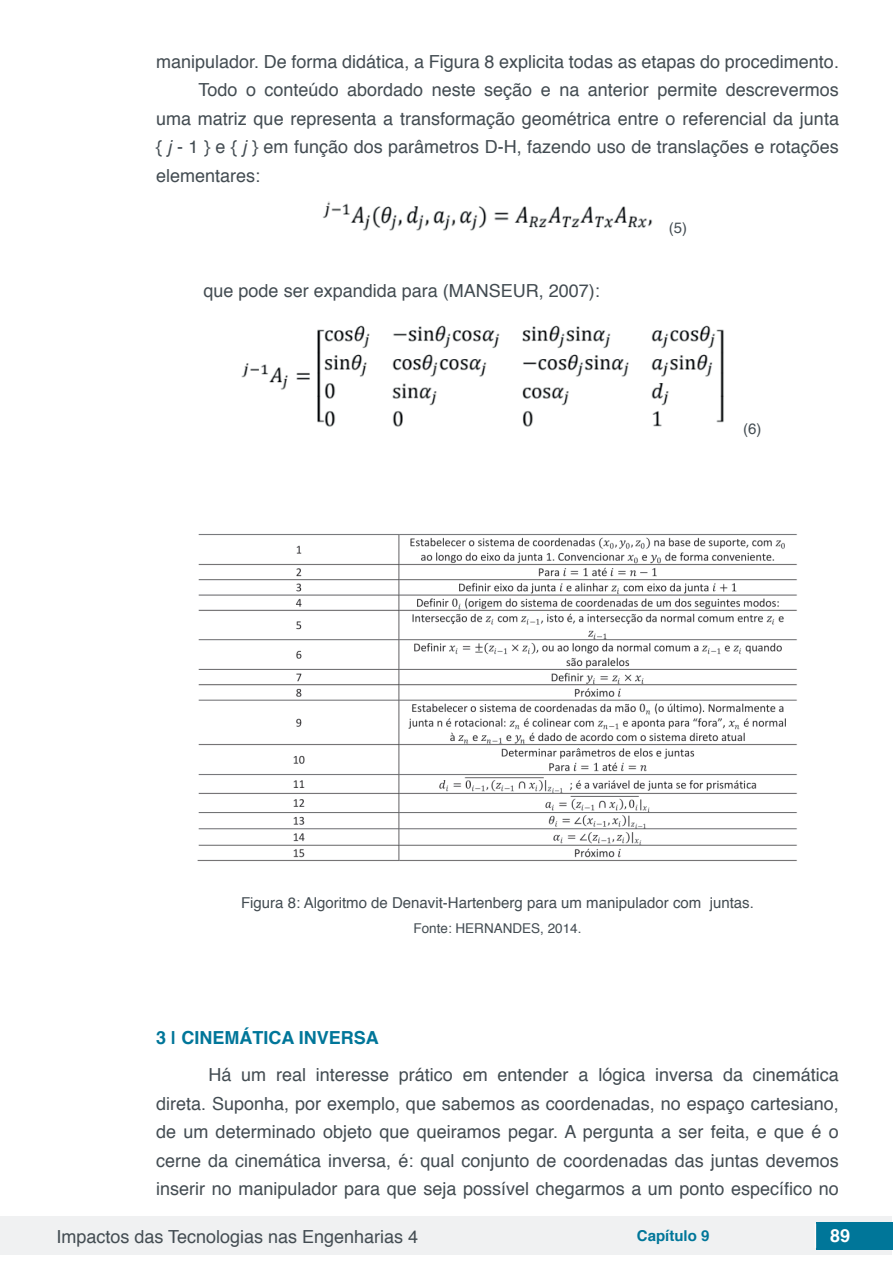
<style>
.page{position:relative;width:893px;height:1263px;background:#fff}
.page>*{position:absolute;margin:0;border:0;box-sizing:border-box;transform-origin:0 0}
.t1{font:18px/28.5px "Helvetica";color:#434c52;text-align:justify}
.t2{font:700 18px "Helvetica";color:#007699}
.t3{font:700 18px "Helvetica";color:#fff}
.t4{font:15px "Helvetica";color:#434c52}
.t5{font:700 15px "Helvetica";color:#007699}
.t6{font:13.5px "Helvetica";color:#434c52}
.s1{font-style:italic}
</style>
<div class="page">
<div style="left:1px;top:1216px;width:891px;height:38px;background:#f0f1f2"></div>
<div style="left:816px;top:1222px;width:77px;height:27px;background:#007699"></div>
<svg style="left:815px;top:1224px;width:1px;height:24px"></svg>
<img style="left:323px;top:202px;width:330px;height:29px">
<img style="left:241px;top:325px;width:483px;height:102px">
<img style="left:197px;top:534px;width:600px;height:327px">
<p class="t1" style="left:156px;top:47px;width:684px">manipulador. De forma didática, a Figura 8 explicita todas as etapas do procedimento.</p>
<p class="t1" style="left:199px;top:76px;width:642px">Todo o conteúdo abordado neste seção e na anterior permite descrevermos</p>
<p class="t1" style="left:156px;top:104px;width:684px">uma matriz que representa a transformação geométrica entre o referencial da junta</p>
<p class="t1" style="left:156px;top:133px;width:684px">{ <span class="s1">j</span> - 1 } e { <span class="s1">j</span> } em função dos parâmetros D-H, fazendo uso de translações e rotações</p>
<p class="t1" style="left:156px;top:161px;width:106px">elementares:</p>
<p class="t1" style="left:204px;top:276px;width:398px">que pode ser expandida para (MANSEUR, 2007):</p>
<p class="t4" style="left:669px;top:216px;width:20px">(5)</p>
<p class="t4" style="left:743px;top:417px;width:20px">(6)</p>
<p class="t4" style="left:241px;top:891px;width:514px">Figura 8: Algoritmo de Denavit-Hartenberg para um manipulador com juntas.</p>
<p class="t6" style="left:413px;top:917px;width:170px">Fonte: HERNANDES, 2014.</p>
<p class="t2" style="left:156px;top:1023px;width:224px">3 | C INEMÁTICA INVERSA</p>
<p class="t1" style="left:156px;top:1061px;width:684px;text-indent:52px">Há um real interesse prático em entender a lógica inversa da cinemática direta. Suponha, por exemplo, que sabemos as coordenadas, no espaço cartesiano, de um determinado objeto que queiramos pegar. A pergunta a ser feita, e que é o cerne da cinemática inversa, é: qual conjunto de coordenadas das juntas devemos inserir no manipulador para que seja possível chegarmos a um ponto específico no</p>
<p class="t1" style="left:56px;top:1223px;width:363px">Impactos das Tecnologias nas Engenharias 4</p>
<p class="t5" style="left:637px;top:1223px;width:74px">Capítulo 9</p>
<p class="t3" style="left:830px;top:1221px;width:22px">89</p>
</div>
